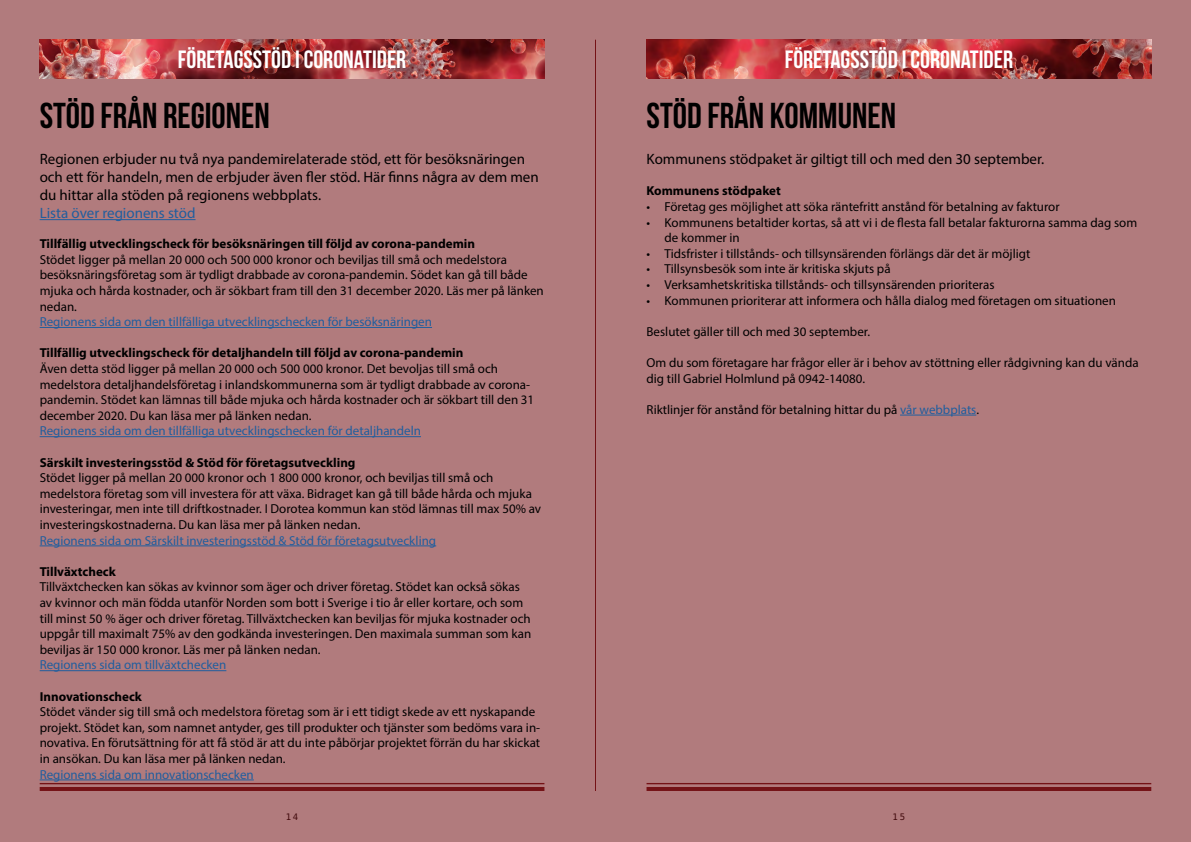
<style>
.page{position:relative;width:1191px;height:842px;background:#b17b7d}
.page>*{position:absolute;margin:0;border:0;box-sizing:border-box;transform-origin:0 0}
.t1{font:36px "Bebas Neue";color:#000}
.t2{font:25px "Bebas Neue";color:#fff}
.t3{font:15px/18px "Myriad Pro";color:#000}
.t4{font:15px "Myriad Pro";color:#215e9e}
.t5{font:13px/15.6px "Myriad Pro";color:#000}
.t6{font:13px "Myriad Pro";color:#215e9e}
.t7{font:700 13px "Myriad Pro";color:#000}
.t8{font:9px "Hack";color:#000}
.s1{color:#215e9e}
</style>
<div class="page">
<hr style="left:40px;top:783px;width:504px;height:1px;background:#741216">
<hr style="left:40px;top:787px;width:504px;height:4px;background:#741216">
<hr style="left:40px;top:219px;width:155px;height:1px;background:#215e9e">
<hr style="left:40px;top:327px;width:392px;height:1px;background:#215e9e">
<hr style="left:40px;top:436px;width:381px;height:1px;background:#215e9e">
<hr style="left:40px;top:545px;width:396px;height:1px;background:#215e9e">
<hr style="left:40px;top:670px;width:186px;height:1px;background:#215e9e">
<hr style="left:40px;top:779px;width:214px;height:1px;background:#215e9e">
<img style="left:40px;top:40px;width:504px;height:38px">
<hr style="left:595px;top:40px;width:1px;height:751px;background:#741216">
<hr style="left:900px;top:415px;width:76px;height:1px;background:#215e9e">
<img style="left:646px;top:40px;width:505px;height:38px">
<hr style="left:646px;top:783px;width:505px;height:1px;background:#741216">
<hr style="left:646px;top:787px;width:505px;height:4px;background:#741216">
<h2 class="t2" style="left:178px;top:46px;width:230px">FÖRETAGSSTÖD I CORONATIDER</h2>
<h1 class="t1" style="left:40px;top:96px;width:232px">STÖD FRÅN REGIONEN</h1>
<p class="t3" style="left:40px;top:150px;width:500px">Regionen erbjuder nu två nya pandemirelaterade stöd, ett för besöksnäringen och ett för handeln, men de erbjuder även fler stöd. Här finns några av dem men du hittar alla stöden på regionens webbplats.</p>
<p class="t4" style="left:40px;top:204px;width:157px">Lista över regionens stöd</p>
<p class="t7" style="left:40px;top:235px;width:437px">Tillfällig utvecklingscheck för besöksnäringen till följd av corona-pandemin</p>
<p class="t5" style="left:40px;top:251px;width:505px">Stödet ligger på mellan 20 000 och 500 000 kronor och beviljas till små och medelstora besöksnäringsföretag som är tydligt drabbade av corona-pandemin. Södet kan gå till både mjuka och hårda kostnader, och är sökbart fram till den 31 december 2020. Läs mer på länken nedan.</p>
<p class="t6" style="left:40px;top:314px;width:394px">Regionens sida om den tillfälliga utvecklingschecken för besöksnäringen</p>
<p class="t7" style="left:40px;top:344px;width:425px">Tillfällig utvecklingscheck för detaljhandeln till följd av corona-pandemin</p>
<p class="t5" style="left:40px;top:361px;width:496px">Även detta stöd ligger på mellan 20 000 och 500 000 kronor. Det bevoljas till små och medelstora detaljhandelsföretag i inlandskommunerna som är tydligt drabbade av corona&shy;pandemin. Stödet kan lämnas till både mjuka och hårda kostnader och är sökbart till den 31 december 2020. Du kan läsa mer på länken nedan.</p>
<p class="t6" style="left:40px;top:423px;width:383px">Regionens sida om den tillfälliga utvecklingschecken för detaljhandeln</p>
<p class="t7" style="left:40px;top:454px;width:317px">Särskilt investeringsstöd &amp; Stöd för företagsutveckling</p>
<p class="t5" style="left:40px;top:470px;width:503px">Stödet ligger på mellan 20 000 kronor och 1 800 000 kronor, och beviljas till små och medelstora företag som vill investera för att växa. Bidraget kan gå till både hårda och mjuka investeringar, men inte till driftkostnader. I Dorotea kommun kan stöd lämnas till max 50% av investeringskostnaderna. Du kan läsa mer på länken nedan.</p>
<p class="t6" style="left:40px;top:532px;width:398px">Regionens sida om Särskilt investeringsstöd &amp; Stöd för företagsutveckling</p>
<p class="t7" style="left:40px;top:563px;width:78px">Tillväxtcheck</p>
<p class="t5" style="left:40px;top:579px;width:493px">Tillväxtchecken kan sökas av kvinnor som äger och driver företag. Stödet kan också sökas av kvinnor och män födda utanför Norden som bott i Sverige i tio år eller kortare, och som till minst 50 % äger och driver företag. Tillväxtchecken kan beviljas för mjuka kostnader och uppgår till maximalt 75% av den godkända investeringen. Den maximala summan som kan beviljas är 150 000 kronor. Läs mer på länken nedan.</p>
<p class="t6" style="left:40px;top:657px;width:188px">Regionens sida om tillväxtchecken</p>
<p class="t7" style="left:40px;top:688px;width:104px">Innovationscheck</p>
<p class="t5" style="left:40px;top:704px;width:502px">Stödet vänder sig till små och medelstora företag som är i ett tidigt skede av ett nyskapande projekt. Stödet kan, som namnet antyder, ges till produkter och tjänster som bedöms vara in&shy;novativa. En förutsättning för att få stöd är att du inte påbörjar projektet förrän du har skickat in ansökan. Du kan läsa mer på länken nedan.</p>
<p class="t6" style="left:40px;top:766px;width:216px">Regionens sida om innovationschecken</p>
<h2 class="t2" style="left:784px;top:46px;width:230px">FÖRETAGSSTÖD I CORONATIDER</h2>
<h1 class="t1" style="left:646px;top:96px;width:251px">STÖD FRÅN KOMMUNEN</h1>
<p class="t3" style="left:646px;top:150px;width:399px">Kommunens stödpaket är giltigt till och med den 30 september.</p>
<p class="t7" style="left:646px;top:182px;width:136px">Kommunens stödpaket</p>
<p class="t5" style="left:646px;top:199px;width:414px">• Företag ges möjlighet att söka räntefritt anstånd för betalning av fakturor</p>
<p class="t5" style="left:664px;top:214px;width:474px;text-indent:-18px">• Kommunens betaltider kortas, så att vi i de flesta fall betalar fakturorna samma dag som de kommer in</p>
<p class="t5" style="left:646px;top:245px;width:385px">• Tidsfrister i tillstånds- och tillsynsärenden förlängs där det är möjligt</p>
<p class="t5" style="left:646px;top:261px;width:245px">• Tillsynsbesök som inte är kritiska skjuts på</p>
<p class="t5" style="left:646px;top:277px;width:349px">• Verksamhetskritiska tillstånds- och tillsynsärenden prioriteras</p>
<p class="t5" style="left:646px;top:292px;width:471px">• Kommunen prioriterar att informera och hålla dialog med företagen om situationen</p>
<p class="t5" style="left:646px;top:323px;width:225px">Beslutet gäller till och med 30 september.</p>
<p class="t5" style="left:646px;top:355px;width:493px">Om du som företagare har frågor eller är i behov av stöttning eller rådgivning kan du vända dig till Gabriel Holmlund på 0942-14080.</p>
<p class="t5" style="left:646px;top:401px;width:334px">Riktlinjer för anstånd för betalning hittar du på <span class="s1">vår webbplats</span>.</p>
<p class="t8" style="left:286px;top:811px;width:14px">14</p>
<p class="t8" style="left:892px;top:811px;width:14px">15</p>
</div>
